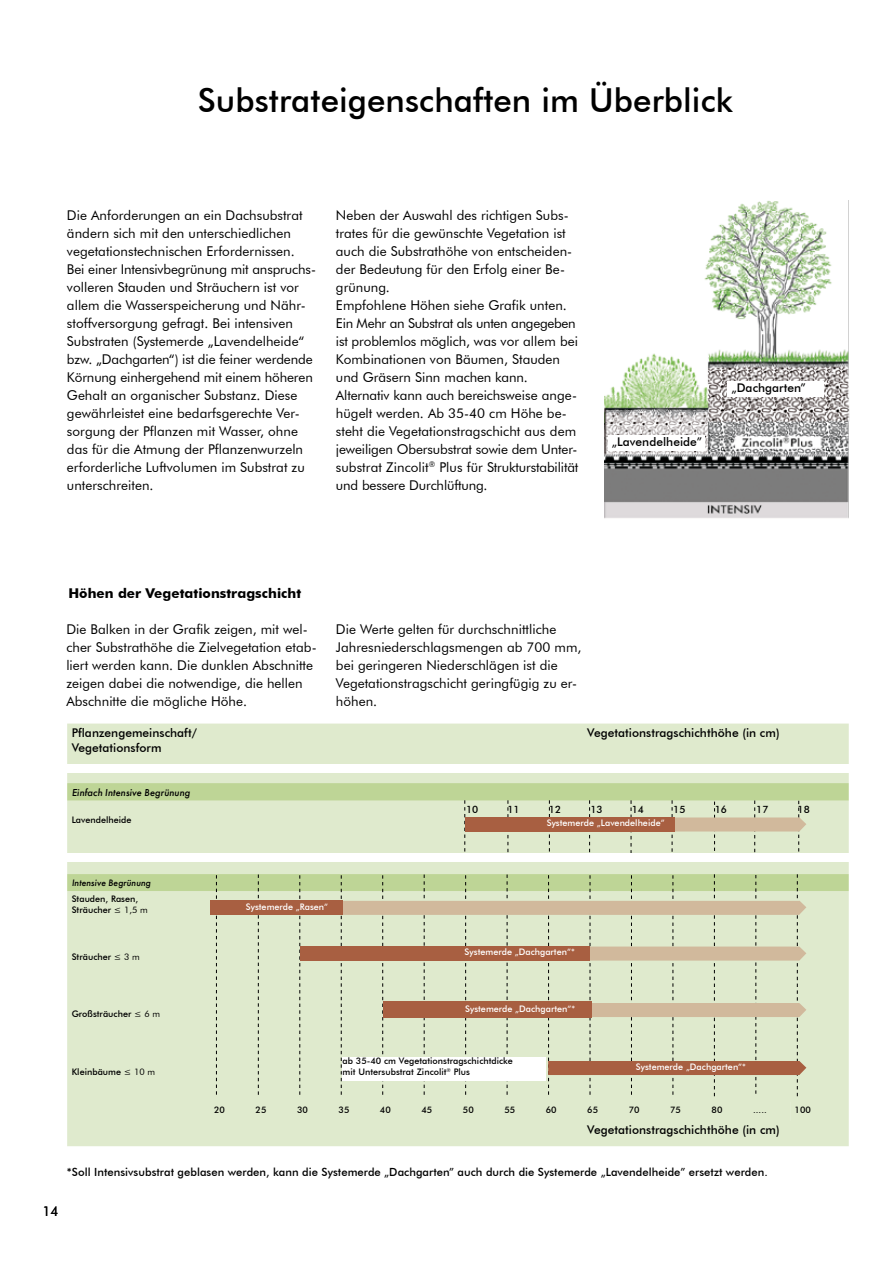
<style>
.page{position:relative;width:893px;height:1263px;background:#fff}
.page>*{position:absolute;margin:0;border:0;box-sizing:border-box;transform-origin:0 0}
.t1{font:500 33px "Futura BT";letter-spacing:.005em;color:#000}
.t2{font:13.5px/18px "Futura BT";letter-spacing:.005em;color:#000}
.t3{font:700 13.5px "Futura BT";letter-spacing:.005em;color:#000}
.t4{font:500 12px/14.4px "Futura BT";letter-spacing:.005em;color:#000}
.t5{font:500 11.25px "Futura BT";letter-spacing:.005em;color:#000}
.t6{font:italic 500 10.5px "Futura PT";letter-spacing:.005em;color:#000}
.t7{font:500 10.2px "Futura BT";letter-spacing:.005em;color:#000}
.t8{font:italic 500 9.75px "Futura PT";letter-spacing:.005em;color:#000}
.t9{font:500 9px/10.8px "Futura BT";letter-spacing:.005em;color:#000}
.t10{font:500 9px "Futura BT";letter-spacing:.005em;color:#fff}
.s1{font-weight:400}
</style>
<div class="page">
<img style="left:604px;top:201px;width:246px;height:318px">
<div style="left:728px;top:381px;width:96px;height:16px;background:#fff"></div>
<div style="left:608px;top:435px;width:96px;height:16px;background:#fff"></div>
<div style="left:67px;top:723px;width:782px;height:423px;background:#dfeacd"></div>
<svg style="left:67px;top:783px;width:782px;height:108px;background:#d4e3bb"></svg>
<div style="left:749px;top:1101px;width:41px;height:20px;background:#dfeacd"></div>
<div style="left:210px;top:901px;width:132px;height:14px;background:#a85f41"></div>
<div style="left:65px;top:764px;width:789px;height:8px;background:#fff"></div>
<div style="left:65px;top:853px;width:789px;height:8px;background:#fff"></div>
<svg style="left:211px;top:874px;width:595px;height:222px;background:#d4d4b6"></svg>
<svg style="left:464px;top:800px;width:342px;height:53px;background:#d1caad"></svg>
<h1 class="t1" style="left:198px;top:80px;width:537px">Substrateigenschaften im Überblick</h1>
<p class="t2" style="left:67px;top:206px;width:251px">Die Anforderungen an ein Dachsubstrat ändern sich mit den unterschiedlichen vegetationstechnischen Erfordernissen.<br>Bei einer Intensivbegrünung mit anspruchs&shy;volleren Stauden und Sträuchern ist vor allem die Wasserspeicherung und Nähr&shy;stoffversorgung gefragt. Bei intensiven Substraten (Systemerde „Lavendelheide“ bzw. „Dachgarten“) ist die feiner werdende Körnung einhergehend mit einem höheren Gehalt an organischer Substanz. Diese gewährleistet eine bedarfsgerechte Ver&shy;sorgung der Pflanzen mit Wasser, ohne das für die Atmung der Pflanzenwurzeln erforderliche Luftvolumen im Substrat zu unterschreiten.</p>
<p class="t2" style="left:336px;top:206px;width:244px">Neben der Auswahl des richtigen Subs&shy;trates für die gewünschte Vegetation ist auch die Substrathöhe von entscheiden&shy;der Bedeutung für den Erfolg einer Be&shy;grünung.<br>Empfohlene Höhen siehe Grafik unten.<br>Ein Mehr an Substrat als unten angegeben ist problemlos möglich, was vor allem bei Kombinationen von Bäumen, Stauden und Gräsern Sinn machen kann.<br>Alternativ kann auch bereichsweise ange&shy;hügelt werden. Ab 35-40 cm Höhe be&shy;steht die Vegetationstragschicht aus dem jeweiligen Obersubstrat sowie dem Unter&shy;substrat Zincolit<sup>®</sup> Plus für Strukturstabilität und bessere Durchlüftung.</p>
<p class="t4" style="left:612px;top:435px;width:92px">„Lavendelheide”</p>
<p class="t4" style="left:731px;top:381px;width:76px">„Dachgarten”</p>
<p class="t3" style="left:68px;top:585px;width:234px">Höhen der Vegetationstragschicht</p>
<p class="t2" style="left:66px;top:620px;width:252px">Die Balken in der Grafik zeigen, mit wel&shy;cher Substrathöhe die Zielvegetation etab&shy;liert werden kann. Die dunklen Abschnitte zeigen dabei die notwendige, die hellen Abschnitte die mögliche Höhe.</p>
<p class="t2" style="left:336px;top:620px;width:247px">Die Werte gelten für durchschnittliche Jahresniederschlagsmengen ab 700 mm, bei geringeren Niederschlägen ist die Vegetationstragschicht geringfügig zu er&shy;höhen.</p>
<p class="t4" style="left:72px;top:726px;width:127px">Pflanzengemeinschaft/<br>Vegetationsform</p>
<p class="t4" style="left:587px;top:726px;width:194px">Vegetationstragschichthöhe (in cm)</p>
<p class="t6" style="left:72px;top:785px;width:120px">Einfach Intensive Begrünung</p>
<p class="t9" style="left:72px;top:814px;width:61px">Lavendelheide</p>
<p class="t7" style="left:466px;top:803px;width:14px">10</p>
<p class="t7" style="left:507px;top:803px;width:14px">11</p>
<p class="t7" style="left:549px;top:803px;width:14px">12</p>
<p class="t7" style="left:590px;top:803px;width:14px">13</p>
<p class="t7" style="left:632px;top:803px;width:14px">14</p>
<p class="t7" style="left:673px;top:803px;width:14px">15</p>
<p class="t7" style="left:715px;top:803px;width:14px">16</p>
<p class="t7" style="left:756px;top:803px;width:14px">17</p>
<p class="t7" style="left:798px;top:803px;width:14px">18</p>
<p class="t10" style="left:547px;top:818px;width:119px">Systemerde <span class="s1">„</span>Lavendelheide<span class="s1">”</span></p>
<p class="t8" style="left:72px;top:877px;width:81px">Intensive Begrünung</p>
<p class="t9" style="left:72px;top:894px;width:78px">Stauden, Rasen,<br>Sträucher <span class="s1">≤ 1,5 m</span></p>
<p class="t9" style="left:72px;top:951px;width:70px">Sträucher <span class="s1">≤ 3 m</span></p>
<p class="t10" style="left:246px;top:901px;width:84px">Systemerde <span class="s1">„</span>Rasen<span class="s1">”</span></p>
<p class="t10" style="left:465px;top:947px;width:112px">Systemerde <span class="s1">„</span>Dachgarten<span class="s1">”*</span></p>
<p class="t9" style="left:72px;top:1008px;width:90px">Großsträucher <span class="s1">≤ 6 m</span></p>
<p class="t10" style="left:465px;top:1004px;width:112px">Systemerde <span class="s1">„</span>Dachgarten<span class="s1">”*</span></p>
<p class="t9" style="left:72px;top:1066px;width:85px">Kleinbäume <span class="s1">≤ 10 m</span></p>
<p class="t9" style="left:343px;top:1056px;width:172px">ab 35-40 cm Vegetationstragschichtdicke mit Untersubstrat Zincolit<sup>®</sup> Plus</p>
<p class="t10" style="left:636px;top:1062px;width:112px">Systemerde <span class="s1">„</span>Dachgarten<span class="s1">”*</span></p>
<p class="t9" style="left:214px;top:1104px;width:12px">20</p>
<p class="t9" style="left:256px;top:1104px;width:12px">25</p>
<p class="t9" style="left:297px;top:1104px;width:12px">30</p>
<p class="t9" style="left:339px;top:1104px;width:12px">35</p>
<p class="t9" style="left:380px;top:1104px;width:12px">40</p>
<p class="t9" style="left:421px;top:1104px;width:12px">45</p>
<p class="t9" style="left:463px;top:1104px;width:12px">50</p>
<p class="t9" style="left:504px;top:1104px;width:12px">55</p>
<p class="t9" style="left:546px;top:1104px;width:12px">60</p>
<p class="t9" style="left:587px;top:1104px;width:12px">65</p>
<p class="t9" style="left:629px;top:1104px;width:12px">70</p>
<p class="t9" style="left:670px;top:1104px;width:12px">75</p>
<p class="t9" style="left:712px;top:1104px;width:12px">80</p>
<p class="t9" style="left:753px;top:1104px;width:15px">.....</p>
<p class="t9" style="left:794px;top:1104px;width:18px">100</p>
<p class="t4" style="left:587px;top:1123px;width:194px">Vegetationstragschichthöhe (in cm)</p>
<p class="t5" style="left:67px;top:1165px;width:702px">*Soll Intensivsubstrat geblasen werden, kann die Systemerde „Dachgarten” auch durch die Systemerde „Lavendelheide” ersetzt werden.</p>
<p class="t2" style="left:43px;top:1202px;width:17px">14</p>
</div>
